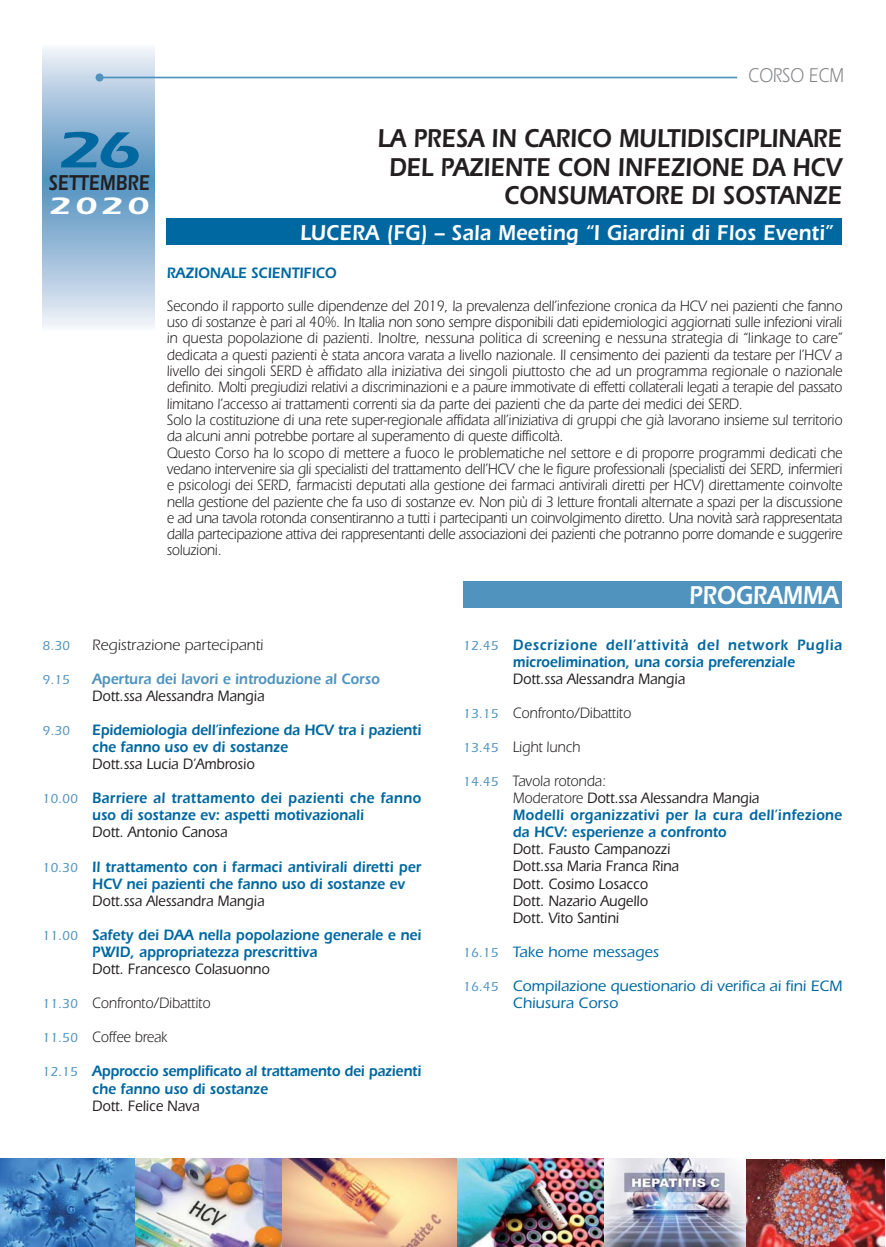
<style>
.page{position:relative;width:886px;height:1247px;background:#fff}
.page>*{position:absolute;margin:0;border:0;box-sizing:border-box;transform-origin:0 0}
.t1{font:600 52.5px "Itc Eras";color:#0068a0;scale:1.4 1}
.t2{font:600 26.7px/28.3px "Itc Eras";color:#231f20;text-align:right;scale:.87 1}
.t3{font:600 26.7px "Itc Eras";color:#fff;scale:.85 1}
.t4{font:600 24.45px "Itc Eras";color:#fff;scale:1.5 1}
.t5{font:600 22.2px "Itc Eras";letter-spacing:.015em;color:#fff;scale:.9 1}
.t6{font:600 22.2px "Itc Eras";letter-spacing:.005em;color:#231f20;scale:.8 1}
.t7{font:20.7px "Itc Eras";color:#808285;scale:.85 1}
.t8{font:15.6px/16.4px "Itc Eras";letter-spacing:-.01em;color:#231f20;scale:.9 1}
.t9{font:600 15.6px/34.2px "Itc Eras";color:#0068a0;scale:.9 1}
.t10{font:600 15.6px/17.1px "Itc Eras";letter-spacing:.02em;color:#0068a0;scale:.9 1}
.t11{font:500 15.6px/17.1px "Itc Eras";color:#231f20;scale:.9 1}
.t12{font:500 15.6px/34.2px "Itc Eras";letter-spacing:-.005em;color:#0068a0}
.t13{font:600 15.6px "Itc Eras";color:#5093bf;scale:.9 1}
.t14{font:15.6px "Itc Eras";letter-spacing:-.01em;color:#231f20}
.t15{font:500 13.35px "Itc Eras";color:#5093bf}
.s1{font-weight:500;color:#231f20}
.s2{font-weight:500;font-size:13.35px;color:#5093bf}
.s3{font-weight:400;color:#231f20}
.s4{font-weight:500}
.s5{font-size:13.35px;color:#5093bf}
</style>
<div class="page">
<div style="left:463px;top:581px;width:379px;height:27px;background:#5093bf"></div>
<svg style="left:43px;top:48px;width:112px;height:279px;background:#9ebeda"></svg>
<div style="left:167px;top:218px;width:675px;height:27px;background:#0068a0"></div>
<hr style="left:103px;top:77px;width:634px;height:1px;background:#5093bf">
<div style="left:96px;top:73px;width:8px;height:9px;background:#5093bf;border-radius:50%"></div>
<img style="left:1px;top:1159px;width:135px;height:88px">
<img style="left:746px;top:1159px;width:138px;height:88px">
<img style="left:281px;top:1159px;width:177px;height:88px">
<img style="left:136px;top:1159px;width:145px;height:88px">
<img style="left:458px;top:1159px;width:288px;height:88px">
<h3 class="t7" style="left:748px;top:68px;width:114px">CORSO ECM</h3>
<h1 class="t1" style="left:56px;top:132px;width:63px">26</h1>
<h3 class="t6" style="left:49px;top:175px;width:128px">SETTEMBRE</h3>
<h3 class="t4" style="left:49px;top:198px;width:69px">2020</h3>
<h2 class="t2" style="left:378px;top:127px;width:535px">LA PRESA IN CARICO MULTIDISCIPLINARE<br>DEL PAZIENTE CON INFEZIONE DA HCV<br>CONSUMATORE DI SOSTANZE</h2>
<h3 class="t5" style="left:300px;top:226px;width:594px">LUCERA (FG) – Sala Meeting “I Giardini di Flos Eventi”</h3>
<p class="t9" style="left:167px;top:257px;width:190px">RAZIONALE SCIENTIFICO</p>
<p class="t8" style="left:167px;top:299px;width:752px">Secondo il rapporto sulle dipendenze del 2019, la prevalenza dell’infezione cronica da HCV nei pazienti che fanno uso di sostanze è pari al 40%. In Italia non sono sempre disponibili dati epidemiologici aggiornati sulle infezioni virali in questa popolazione di pazienti. Inoltre, nessuna politica di screening e nessuna strategia di “linkage to care” dedicata a questi pazienti è stata ancora varata a livello nazionale. Il censimento dei pazienti da testare per l’HCV a livello dei singoli SERD è affidato alla iniziativa dei singoli piuttosto che ad un programma regionale o nazionale definito. Molti pregiudizi relativi a discriminazioni e a paure immotivate di effetti collaterali legati a terapie del passato limitano l’accesso ai trattamenti correnti sia da parte dei pazienti che da parte dei medici dei SERD.<br>Solo la costituzione di una rete super-regionale affidata all’iniziativa di gruppi che già lavorano insieme sul territorio da alcuni anni potrebbe portare al superamento di queste difficoltà.<br>Questo Corso ha lo scopo di mettere a fuoco le problematiche nel settore e di proporre programmi dedicati che vedano intervenire sia gli specialisti del trattamento dell’HCV che le figure professionali (specialisti dei SERD, infermieri e psicologi dei SERD, farmacisti deputati alla gestione dei farmaci antivirali diretti per HCV) direttamente coinvolte nella gestione del paziente che fa uso di sostanze ev. Non più di 3 letture frontali alternate a spazi per la discussione e ad una tavola rotonda consentiranno a tutti i partecipanti un coinvolgimento diretto. Una novità sarà rappresentata dalla partecipazione attiva dei rappresentanti delle associazioni dei pazienti che potranno porre domande e suggerire soluzioni.</p>
<h2 class="t3" style="left:689px;top:586px;width:177px">PROGRAMMA</h2>
<p class="t15" style="left:43px;top:641px;width:29px">8.30</p>
<p class="t14" style="left:92px;top:639px;width:173px">Registrazione partecipanti</p>
<p class="t15" style="left:43px;top:675px;width:29px">9.15</p>
<p class="t13" style="left:92px;top:673px;width:321px">Apertura dei lavori e introduzione al Corso</p>
<p class="t11" style="left:92px;top:689px;width:193px">Dott.ssa Alessandra Mangia</p>
<p class="t15" style="left:43px;top:726px;width:29px">9.30</p>
<p class="t9" style="left:92px;top:723px;width:367px;line-height:17.1px">Epidemiologia dell’infezione da HCV tra i pazienti che fanno uso ev di sostanze</p>
<p class="t10" style="left:43px;top:749px;width:422px;line-height:34.2px;text-indent:50px"><span class="s1">Dott.ssa Lucia D’Ambrosio<br></span><span class="s2">10.00</span> Barriere al trattamento dei pazienti che fanno</p>
<p class="t9" style="left:92px;top:800px;width:303px">uso di sostanze ev: aspetti motivazionali</p>
<p class="t9" style="left:43px;top:817px;width:422px;text-indent:50px"><span class="s1">Dott. Antonio Canosa<br></span><span class="s2">10.30</span> Il trattamento con i farmaci antivirali diretti per</p>
<p class="t9" style="left:92px;top:868px;width:349px">HCV nei pazienti che fanno uso di sostanze ev</p>
<p class="t9" style="left:43px;top:885px;width:422px;text-indent:50px"><span class="s1">Dott.ssa Alessandra Mangia<br></span><span class="s2">11.00</span> Safety dei DAA nella popolazione generale e nei</p>
<p class="t9" style="left:92px;top:936px;width:252px">PWID, appropriatezza prescrittiva</p>
<p class="t9" style="left:43px;top:953px;width:422px;text-indent:50px"><span class="s1">Dott. Francesco Colasuonno<br></span><span class="s2">11.30</span> <span class="s3">Confronto/Dibattito<br></span><span class="s2">11.50</span> <span class="s3">Coffee break<br></span><span class="s2">12.15</span> Approccio semplificato al trattamento dei pazienti</p>
<p class="t9" style="left:92px;top:1073px;width:197px">che fanno uso di sostanze</p>
<p class="t11" style="left:92px;top:1099px;width:121px">Dott. Felice Nava</p>
<p class="t9" style="left:463px;top:638px;width:423px;line-height:17.1px;text-align:center"><span class="s2">12.45</span> Descrizione dell’attività del network Puglia microelimination, una corsia preferenziale</p>
<p class="t8" style="left:463px;top:663px;width:248px;line-height:34.2px;text-indent:50px"><span class="s4">Dott.ssa Alessandra Mangia<br></span><span class="s2">13.15</span> Confronto/Dibattito<br><span class="s2">13.45</span> Light lunch<br><span class="s2">14.45</span> Tavola rotonda:</p>
<p class="t10" style="left:513px;top:791px;width:368px"><span class="s3">Moderatore</span> <span class="s1">Dott.ssa Alessandra Mangia<br></span>Modelli organizzativi per la cura dell’infezione da HCV: esperienze a confronto</p>
<p class="t11" style="left:513px;top:842px;width:186px">Dott. Fausto Campanozzi<br>Dott.ssa Maria Franca Rina<br>Dott. Cosimo Losacco<br>Dott. Nazario Augello<br>Dott. Vito Santini</p>
<p class="t12" style="left:463px;top:936px;width:380px"><span class="s5">16.15</span> Take home messages<br><span class="s5">16.45</span> Compilazione questionario di verifica ai fini ECM</p>
<p class="t12" style="left:513px;top:987px;width:107px">Chiusura Corso</p>
</div>
